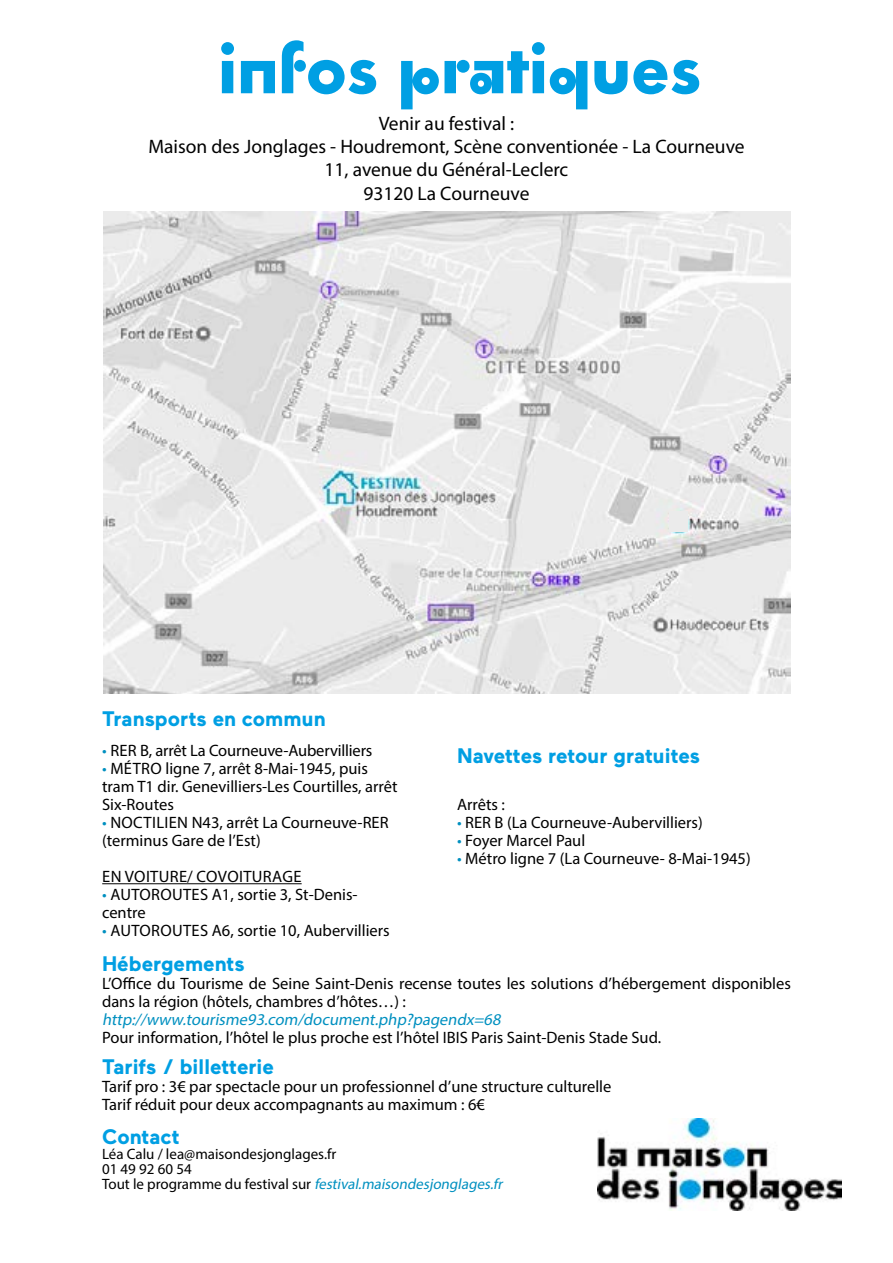
<style>
.page{position:relative;width:893px;height:1263px;background:#fff}
.page>*{position:absolute;margin:0;border:0;box-sizing:border-box;transform-origin:0 0}
.t1{font:700 63px "futuro 2016 5";color:#009fe3}
.t2{font:700 21px "Maax";color:#009fe3}
.t3{font:19.5px/23.4px "Myriad Pro";color:#000;text-align:center}
.t4{font:16.5px/18px "Myriad Pro";color:#000}
.t5{font:italic 16.5px "Myriad Pro";color:#0090c0}
.t6{font:16.5px "Myriad Pro";letter-spacing:.02em;color:#000}
.t7{font:15px/15px "Myriad Pro";color:#000}
.s1{color:#0090c0}
.s2{font-style:italic;color:#0090c0}
</style>
<div class="page">
<img style="left:104px;top:211px;width:687px;height:482px">
<hr style="left:102px;top:883px;width:200px;height:1px;background:#000">
<img style="left:597px;top:1118px;width:244px;height:92px">
<div style="left:669px;top:512px;width:18px;height:20px;background:#ebebeb"></div>
<h1 class="t1" style="left:218px;top:33px;width:485px">infos pratiques</h1>
<p class="t3" style="left:148px;top:111px;width:598px">Venir au festival :<br>Maison des Jonglages - Houdremont, Scène conventionée - La Courneuve 11, avenue du Général-Leclerc<br>93120 La Courneuve</p>
<p class="t2" style="left:102px;top:707px;width:225px">Transports en commun</p>
<p class="t4" style="left:102px;top:741px;width:272px"><span class="s1">•</span> RER B, arrêt La Courneuve-Aubervilliers</p>
<p class="t4" style="left:102px;top:759px;width:297px"><span class="s1">•</span> MÉTRO ligne 7, arrêt 8-Mai-1945, puis tram T1 dir. Genevilliers-Les Courtilles, arrêt<br>Six-Routes</p>
<p class="t4" style="left:102px;top:813px;width:288px"><span class="s1">•</span> NOCTILIEN N43, arrêt La Courneuve-RER (terminus Gare de l’Est)</p>
<p class="t6" style="left:102px;top:866px;width:201px">EN VOITURE/ COVOITURAGE</p>
<p class="t4" style="left:102px;top:885px;width:257px"><span class="s1">•</span> AUTOROUTES A1, sortie 3, St-Denis&shy;centre</p>
<p class="t4" style="left:102px;top:921px;width:289px"><span class="s1">•</span> AUTOROUTES A6, sortie 10, Aubervilliers</p>
<p class="t2" style="left:457px;top:745px;width:245px">Navettes retour gratuites</p>
<p class="t4" style="left:457px;top:795px;width:49px">Arrêts :</p>
<p class="t4" style="left:457px;top:813px;width:247px"><span class="s1">•</span> RER B (La Courneuve-Aubervilliers)</p>
<p class="t4" style="left:457px;top:831px;width:130px"><span class="s1">•</span> Foyer Marcel Paul</p>
<p class="t4" style="left:457px;top:849px;width:295px"><span class="s1">•</span> Métro ligne 7 (La Courneuve- 8-Mai-1945)</p>
<p class="t2" style="left:102px;top:952px;width:144px">Hébergements</p>
<p class="t4" style="left:102px;top:974px;width:690px">L’Office du Tourisme de Seine Saint-Denis recense toutes les solutions d’hébergement disponibles dans la région (hôtels, chambres d’hôtes…) :</p>
<p class="t5" style="left:102px;top:1009px;width:403px">http://www.tourisme93.com/document.php?pagendx=68</p>
<p class="t4" style="left:102px;top:1028px;width:561px">Pour information, l’hôtel le plus proche est l’hôtel IBIS Paris Saint-Denis Stade Sud.</p>
<p class="t2" style="left:102px;top:1055px;width:173px">Tarifs / billetterie</p>
<p class="t4" style="left:102px;top:1077px;width:511px">Tarif pro : 3€ par spectacle pour un professionnel d’une structure culturelle<br>Tarif réduit pour deux accompagnants au maximum : 6€</p>
<p class="t2" style="left:102px;top:1125px;width:79px">Contact</p>
<p class="t7" style="left:102px;top:1146px;width:405px">Léa Calu / lea@maisondesjonglages.fr<br>01 49 92 60 54<br>To u t l e p ro g ra m m e d u fe s t i va l s u r <span class="s2">festival.maisondesjonglages.fr</span></p>
</div>
